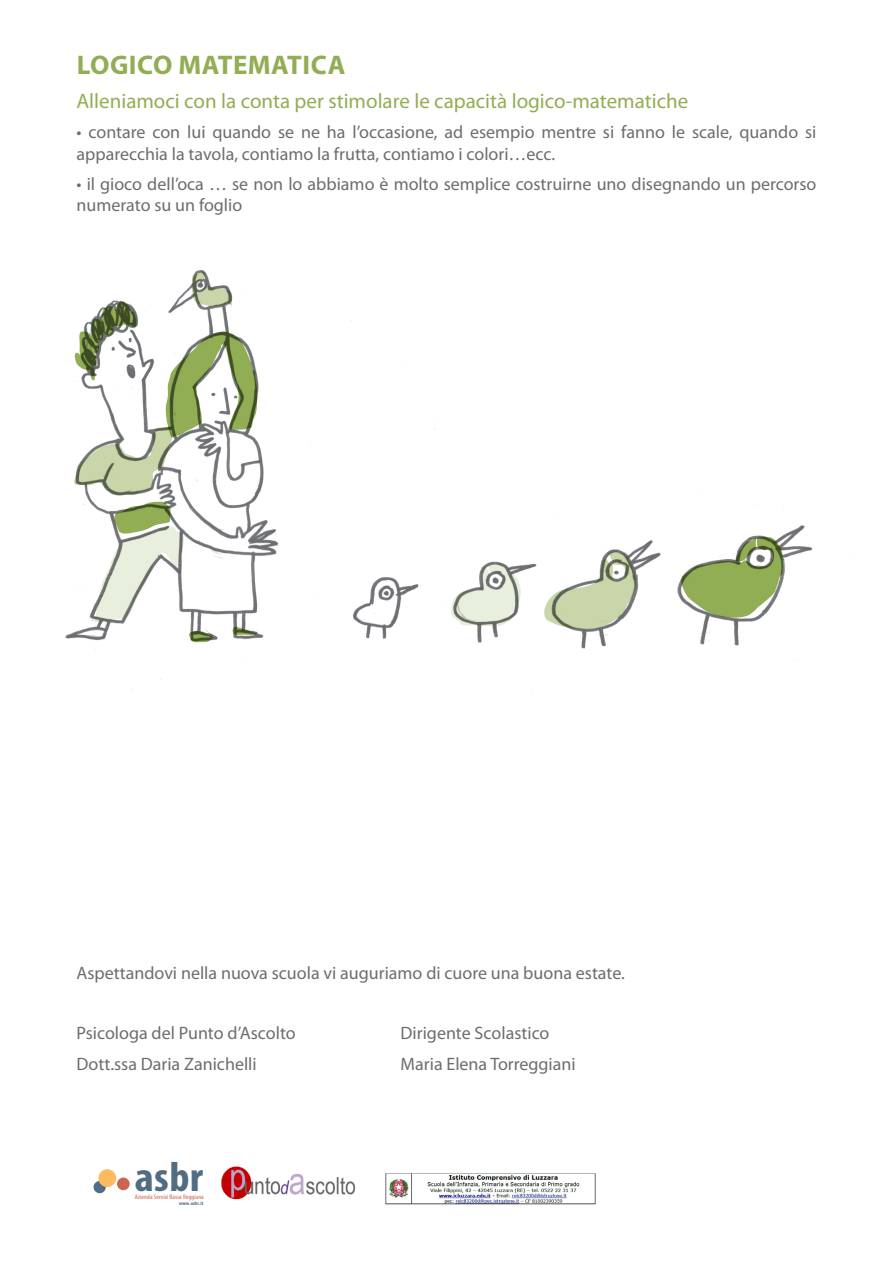
<style>
.page{position:relative;width:893px;height:1263px;background:#fff}
.page>*{position:absolute;margin:0;border:0;box-sizing:border-box;transform-origin:0 0}
.t1{font:700 condensed 42px "Myriad Pro";color:#516d84;scale:1.08 1}
.t2{font:700 27px "Myriad Pro";letter-spacing:.02em;color:#91ae54}
.t3{font:21px "Myriad Pro";color:#91ae54}
.t4{font:18px/21.6px "Myriad Pro";color:#6c6d70}
.t5{font:condensed 6.6px "Myriad Pro";letter-spacing:.01em;color:#ca6650;scale:1.08 1}
.t6{font:700 condensed 5.1px "Myriad Pro";letter-spacing:.01em;color:#516d84;scale:1.08 1}
</style>
<div class="page">
<img style="left:65px;top:270px;width:786px;height:419px">
<svg style="left:450px;top:562px;width:71px;height:64px"></svg>
<svg style="left:544px;top:550px;width:93px;height:79px"></svg>
<svg style="left:680px;top:536px;width:104px;height:82px"></svg>
<svg style="left:74px;top:271px;width:183px;height:371px"></svg>
<div style="left:94px;top:1181px;width:12px;height:12px;background:#516d84;border-radius:50%"></div>
<div style="left:98px;top:1169px;width:18px;height:18px;background:#fcba61;border-radius:50%"></div>
<div style="left:117px;top:1177px;width:13px;height:13px;background:#ca6650;border-radius:50%"></div>
<img style="left:221px;top:1166px;width:135px;height:34px">
<img style="left:386px;top:1173px;width:210px;height:32px">
<p class="t2" style="left:77px;top:48px;width:270px">LOGICO MATEMATICA</p>
<p class="t3" style="left:77px;top:88px;width:613px">Alleniamoci con la conta per stimolare le capacità logico-matematiche</p>
<p class="t4" style="left:77px;top:121px;width:741px">• contare con lui quando se ne ha l’occasione, ad esempio mentre si fanno le scale, quando si apparecchia la tavola, contiamo la frutta, contiamo i colori…ecc.</p>
<p class="t4" style="left:77px;top:173px;width:741px">• il gioco dell’oca … se non lo abbiamo è molto semplice costruirne uno disegnando un percorso numerato su un foglio</p>
<p class="t4" style="left:77px;top:962px;width:550px">Aspettandovi nella nuova scuola vi auguriamo di cuore una buona estate.</p>
<p class="t4" style="left:77px;top:1022px;width:221px">Psicologa del Punto d’Ascolto</p>
<p class="t4" style="left:401px;top:1022px;width:150px">Dirigente Scolastico</p>
<p class="t4" style="left:77px;top:1052px;width:182px">Dott.ssa Daria Zanichelli</p>
<p class="t4" style="left:401px;top:1052px;width:177px">Maria Elena Torreggiani</p>
<p class="t1" style="left:135px;top:1150px;width:65px">asbr</p>
<p class="t5" style="left:135px;top:1193px;width:65px">Azienda Servizi Bassa Reggiana</p>
<p class="t6" style="left:179px;top:1200px;width:24px">www.asbr.it</p>
</div>
